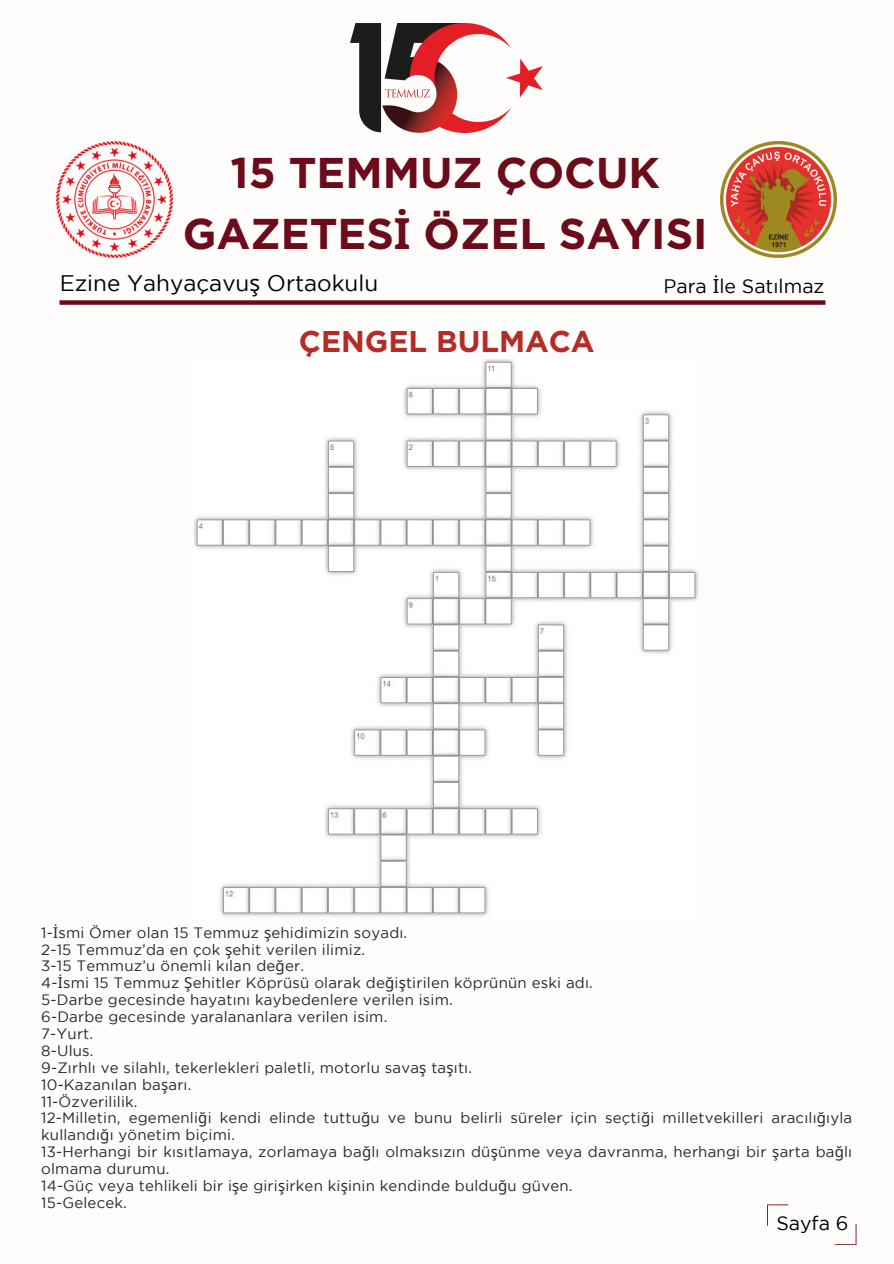
<style>
.page{position:relative;width:894px;height:1264px;background:#fff}
.page>*{position:absolute;margin:0;border:0;box-sizing:border-box;transform-origin:0 0}
.t1{font:700 43.05px/60.8px "Gotham";color:#6c0b19;text-align:center}
.t2{font:700 30px "Gotham";color:#b42b27}
.t3{font:22.5px "Gotham";color:#000}
.t4{font:19.5px "Gotham";color:#000}
.t5{font:15px/16.8px "Gotham";letter-spacing:.015em;color:#000}
.s1{font-family:"Noto Sans"}
</style>
<div class="page">
<div style="left:0;top:0;width:893px;height:1263px;background:#fffdfb"></div>
<img style="left:193px;top:359px;width:506px;height:558px">
<svg style="left:767px;top:1204px;width:21px;height:21px"></svg>
<img style="left:351px;top:24px;width:191px;height:109px">
<img style="left:57px;top:141px;width:116px;height:116px">
<img style="left:720px;top:141px;width:116px;height:116px">
<div style="left:59px;top:300px;width:766px;height:5px;background:#6c0b19"></div>
<p class="t1" style="left:183px;top:141px;width:526px">15 TEMMUZ ÇOCUK<br>GAZETES<span class="s1">İ</span> ÖZEL SAYISI</p>
<p class="t3" style="left:60px;top:275px;width:320px">Ezine Yahyaçavu<span class="s1">ş</span> Ortaokulu</p>
<p class="t4" style="left:663px;top:278px;width:163px">Para <span class="s1">İ</span>le Satılmaz</p>
<p class="t2" style="left:299px;top:324px;width:297px">ÇENGEL BULMACA</p>
<p class="t5" style="left:41px;top:925px;width:812px">1-<span class="s1">İ</span>smi Ömer olan 15 Temmuz <span class="s1">ş</span>ehidimizin soyadı.<br>2-15 Temmuz’da en çok <span class="s1">ş</span>ehit verilen ilimiz.<br>3-15 Temmuz’u önemli kılan de<span class="s1">ğ</span>er.<br>4-<span class="s1">İ</span>smi 15 Temmuz <span class="s1">Ş</span>ehitler Köprüsü olarak de<span class="s1">ğ</span>i<span class="s1">ş</span>tirilen köprünün eski adı.<br>5-Darbe gecesinde hayatını kaybedenlere verilen isim.<br>6-Darbe gecesinde yaralananlara verilen isim.<br>7-Yurt.<br>8-Ulus.<br>9-Zırhlı ve silahlı, tekerlekleri paletli, motorlu sava<span class="s1">ş</span> ta<span class="s1">ş</span>ıtı.<br>10-Kazanılan ba<span class="s1">ş</span>arı.<br>11-Özverililik.<br>12-Milletin, egemenli<span class="s1">ğ</span>i kendi elinde tuttu<span class="s1">ğ</span>u ve bunu belirli süreler için seçti<span class="s1">ğ</span>i milletvekilleri aracılı<span class="s1">ğ</span>ıyla kullandı<span class="s1">ğ</span>ı yönetim biçimi.<br>13-Herhangi bir kısıtlamaya, zorlamaya ba<span class="s1">ğ</span>lı olmaksızın dü<span class="s1">ş</span>ünme veya davranma, herhangi bir <span class="s1">ş</span>arta ba<span class="s1">ğ</span>lı olmama durumu.<br>14-Güç veya tehlikeli bir i<span class="s1">ş</span>e giri<span class="s1">ş</span>irken ki<span class="s1">ş</span>inin kendinde buldu<span class="s1">ğ</span>u güven.<br>15-Gelecek.</p>
<p class="t4" style="left:776px;top:1215px;width:74px">Sayfa 6</p>
</div>
